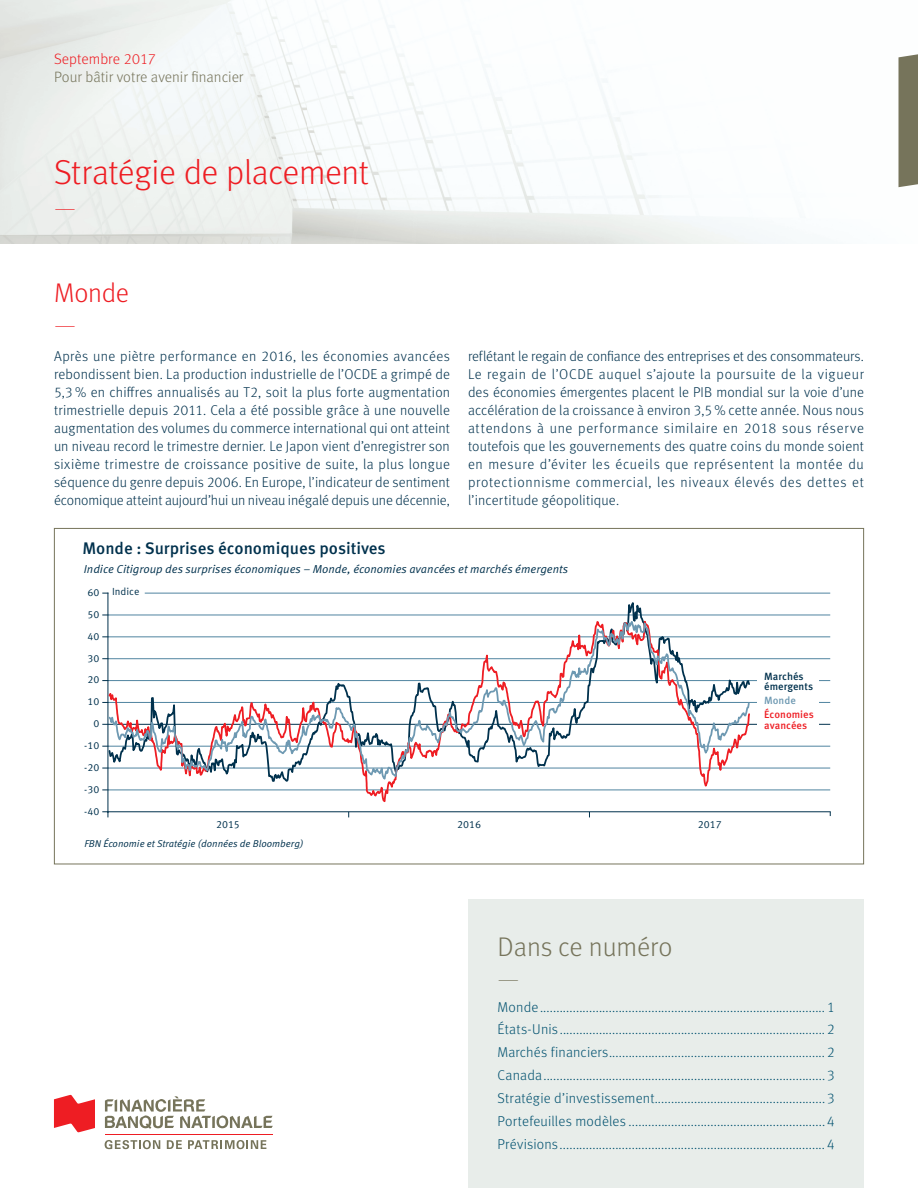
<style>
.page{position:relative;width:918px;height:1188px;background:#fff}
.page>*{position:absolute;margin:0;border:0;box-sizing:border-box;transform-origin:0 0}
.t1{font:300 34.5px "Meta OT";letter-spacing:-.015em;color:#ee1d23}
.t2{font:300 27px "Meta OT";color:#76745b}
.t3{font:300 27px "Meta OT";letter-spacing:-.01em;color:#ee1d23}
.t4{font:100 27px "Meta OT";color:#ee1d23}
.t5{font:100 27px "Meta OT";color:#76745b}
.t6{font:500 16.8px "Meta OT";color:#00314d}
.t7{font:300 15px "Meta OT";color:#76745b}
.t8{font:300 15px "Meta OT";color:#ee1d23}
.t9{font:300 14.25px/18px "Meta OT";letter-spacing:.01em;color:#00314d;text-align:justify}
.t10{font:300 14.25px/22.8px "Meta OT";letter-spacing:.015em;color:#01516f;text-align:justify}
.t11{font:11.55px "Meta OT Norm Ita";color:#00314d}
.t12{font:500 10.5px/10.5px "Meta OT";color:#ee1d23}
.t13{font:500 10.5px/10.5px "Meta OT";color:#00314d}
.t14{font:10.5px "Meta OT Norm";color:#00314d}
.t15{font:500 10.5px "Meta OT";color:#6e99b2}
.t16{font:10.35px/21.9px "Meta OT Norm";color:#00314d}
.t17{font:9.9px "Meta OT Norm Ita";color:#00314d}
</style>
<div class="page">
<img style="left:0;top:0;width:899px;height:244px">
<div style="left:468px;top:899px;width:396px;height:289px;background:#e8edea"></div>
<svg style="left:898px;top:52px;width:20px;height:135px"></svg>
<hr style="left:108px;top:637px;width:722px;height:1px;background:#5084a0">
<hr style="left:108px;top:768px;width:722px;height:1px;background:#5084a0">
<hr style="left:108px;top:790px;width:722px;height:1px;background:#5084a0">
<hr style="left:108px;top:746px;width:722px;height:1px;background:#5084a0">
<hr style="left:108px;top:724px;width:722px;height:1px;background:#00314d">
<hr style="left:108px;top:702px;width:722px;height:1px;background:#5084a0">
<hr style="left:108px;top:658px;width:722px;height:1px;background:#5084a0">
<hr style="left:108px;top:680px;width:722px;height:1px;background:#5084a0">
<hr style="left:108px;top:615px;width:722px;height:1px;background:#5084a0">
<hr style="left:145px;top:593px;width:685px;height:1px;background:#5084a0">
<hr style="left:108px;top:812px;width:722px;height:1px;background:#00314d">
<svg style="left:103px;top:812px;width:6px;height:5px"></svg>
<div style="left:757px;top:668px;width:62px;height:27px;background:#fff"></div>
<div style="left:757px;top:695px;width:62px;height:38px;background:#fff"></div>
<hr style="left:108px;top:593px;width:1px;height:220px;background:#00314d">
<svg style="left:150px;top:594px;width:601px;height:208px"></svg>
<svg style="left:103px;top:687px;width:6px;height:66px"></svg>
<svg style="left:109px;top:613px;width:642px;height:170px"></svg>
<hr style="left:105px;top:1134px;width:168px;height:1px;background:#ee1d23">
<svg style="left:105px;top:1096px;width:168px;height:33px"></svg>
<svg style="left:54px;top:1095px;width:41px;height:37px"></svg>
<svg style="left:105px;top:1140px;width:55px;height:9px"></svg>
<svg style="left:167px;top:1140px;width:15px;height:9px"></svg>
<svg style="left:188px;top:1140px;width:78px;height:9px"></svg>
<p class="t8" style="left:54px;top:54px;width:104px">Septembre 2017</p>
<p class="t7" style="left:54px;top:72px;width:191px">Pour bâtir votre avenir financier</p>
<h1 class="t1" style="left:54px;top:159px;width:316px">Stratégie de placement</h1>
<h2 class="t4" style="left:54px;top:198px;width:23px">—</h2>
<h2 class="t3" style="left:54px;top:283px;width:76px">Monde</h2>
<h2 class="t4" style="left:54px;top:314px;width:23px">—</h2>
<p class="t9" style="left:54px;top:348px;width:398px">Après une piètre performance en 2016, les économies avancées rebondissent bien. La production industrielle de l’OCDE a grimpé de 5,3 % en chiffres annualisés au T2, soit la plus forte augmentation trimestrielle depuis 2011. Cela a été possible grâce à une nouvelle augmentation des volumes du commerce international qui ont atteint un niveau record le trimestre dernier. Le Japon vient d’enregistrer son sixième trimestre de croissance positive de suite, la plus longue séquence du genre depuis 2006. En Europe, l’indicateur de sentiment économique atteint aujourd’hui un niveau inégalé depuis une décennie,</p>
<p class="t9" style="left:468px;top:348px;width:398px">reflétant le regain de confiance des entreprises et des consommateurs.<br>Le regain de l’OCDE auquel s’ajoute la poursuite de la vigueur des économies émergentes placent le PIB mondial sur la voie d’une accélération de la croissance à environ 3,5 % cette année. Nous nous attendons à une performance similaire en 2018 sous réserve toutefois que les gouvernements des quatre coins du monde soient en mesure d’éviter les écueils que représentent la montée du protectionnisme commercial, les niveaux élevés des dettes et l’incertitude géopolitique.</p>
<p class="t6" style="left:82px;top:542px;width:305px">Monde : Surprises économiques positives</p>
<p class="t11" style="left:84px;top:565px;width:486px">Indice Citigroup des surprises économiques – Monde, économies avancées et marchés émergents</p>
<p class="t16" style="left:87px;top:582px;width:13px">60</p>
<p class="t16" style="left:87px;top:604px;width:13px">50</p>
<p class="t16" style="left:87px;top:626px;width:13px">40</p>
<p class="t16" style="left:87px;top:648px;width:13px">30<br>20</p>
<p class="t16" style="left:87px;top:691px;width:13px">10</p>
<p class="t16" style="left:93px;top:713px;width:7px">0</p>
<p class="t16" style="left:84px;top:735px;width:17px">-10</p>
<p class="t16" style="left:84px;top:757px;width:17px">-20 -30</p>
<p class="t16" style="left:84px;top:801px;width:17px">-40</p>
<p class="t16" style="left:112px;top:581px;width:29px">Indice</p>
<p class="t14" style="left:216px;top:821px;width:25px">2015</p>
<p class="t14" style="left:457px;top:821px;width:25px">2016</p>
<p class="t14" style="left:698px;top:821px;width:25px">2017</p>
<p class="t17" style="left:84px;top:840px;width:220px">FBN Économie et Stratégie (données de Bloomberg)</p>
<p class="t13" style="left:764px;top:672px;width:50px">Marchés émergents</p>
<p class="t15" style="left:764px;top:697px;width:33px">Monde</p>
<p class="t12" style="left:764px;top:710px;width:51px">Économies avancées</p>
<h2 class="t2" style="left:498px;top:937px;width:176px">Dans ce numéro</h2>
<h2 class="t5" style="left:498px;top:968px;width:23px">—</h2>
<p class="t10" style="left:498px;top:996px;width:339px">Monde ....................................................................................... 1<br>États-Unis ................................................................................. 2<br>Marchés financiers .................................................................. 2<br>Canada ...................................................................................... 3<br>Stratégie d’investissement .................................................... 3<br>Portefeuilles modèles ............................................................ 4<br>Prévisions ................................................................................. 4</p>
</div>
